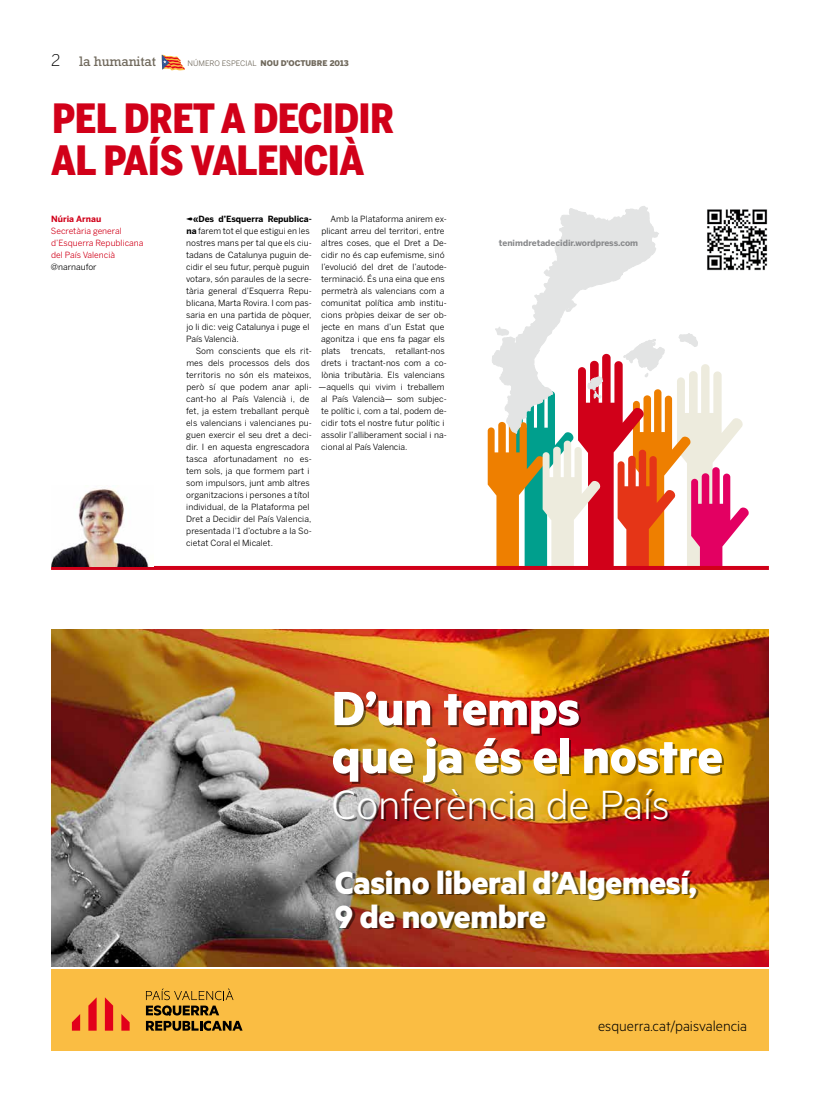
<style>
.page{position:relative;width:820px;height:1106px;background:#fff}
.page>*{position:absolute;margin:0;border:0;box-sizing:border-box;transform-origin:0 0}
.t1{font:700 54px/48px "Metric";color:#fff}
.t2{font:300 46px "Metric";color:#fff}
.t3{font:900 40px/42px "Benton Sans Cond";letter-spacing:-.015em;color:#d10019}
.t4{font:700 36px/34px "Metric";letter-spacing:-.01em;color:#fff}
.t5{font:300 16px "Metric";color:#000}
.t6{font:14px "Rockwell Std";letter-spacing:-.01em;color:#6f685b}
.t7{font:8.5px/12px "Benton Sans";color:#000}
.t8{font:8.5px/12px "Benton Sans";color:#d10019}
.t9{font:700 8.5px "Benton Sans";color:#87888a}
.t10{font:700 8.5px "Benton Sans";color:#d10019}
.t11{font:900 7.8px "Benton Sans";color:#6f685b}
.s1{font-family:"Benton Sans";font-weight:300;font-size:16px;color:#000}
.s2{font-weight:400;font-size:7.5px}
.s3{font-weight:700}
</style>
<div class="page">
<svg style="left:161px;top:54px;width:24px;height:17px"></svg>
<img style="left:51px;top:630px;width:717px;height:336px">
<svg style="left:526px;top:206px;width:132px;height:121px"></svg>
<svg style="left:487px;top:327px;width:262px;height:239px"></svg>
<hr style="left:51px;top:566px;width:717px;height:4px;background:#d10019">
<img style="left:51px;top:488px;width:98px;height:78px">
<img style="left:707px;top:209px;width:61px;height:62px">
<div style="left:51px;top:969px;width:717px;height:81px;background:#fabd43"></div>
<svg style="left:72px;top:997px;width:58px;height:33px"></svg>
<svg style="left:146px;top:988px;width:96px;height:42px"></svg>
<h3 class="t6" style="left:51px;top:53px;width:106px"><span class="s1">2</span> la humanitat</h3>
<p class="t11" style="left:187px;top:58px;width:162px"><span class="s2">NÚMERO ESPECIAL</span> NOU D’OCTUBRE 2013</p>
<h3 class="t3" style="left:51px;top:97px;width:344px">PEL DRET A DECIDIR<br>AL PAÍS VALENCIÀ</h3>
<p class="t10" style="left:51px;top:214px;width:51px">Núria Arnau</p>
<p class="t8" style="left:51px;top:225px;width:94px">Secretària general d’Esquerra Republicana del País Valencià</p>
<p class="t7" style="left:51px;top:261px;width:47px">@narnaufor</p>
<p class="t7" style="left:185px;top:213px;width:128px">❖<span class="s3">«Des d’Esquerra Republica&shy;na</span> farem tot el que estigui en les nostres mans per tal que els ciu&shy;tadans de Catalunya puguin de&shy;cidir el seu futur, perquè puguin votar», són paraules de la secre&shy;tària general d’Esquerra Repu&shy;blicana, Marta Rovira. I com pas&shy;saria en una partida de pòquer, jo li dic: veig Catalunya i puge el<br>País Valencià.</p>
<p class="t7" style="left:186px;top:345px;width:127px;text-indent:10px">Som conscients que els rit&shy;mes dels processos dels dos territoris no són els mateixos, però sí que podem anar apli&shy;cant-ho al País Valencià i, de fet, ja estem treballant perquè els valencians i valencianes pu&shy;guen exercir el seu dret a deci&shy;dir. I en aquesta engrescadora tasca afortunadament no es&shy;tem sols, ja que formem part i som impulsors, junt amb altres organitzacions i persones a títol individual, de la Plataforma pel<br>Dret a Decidir del País Valencia, presentada l’1 d’octubre a la So&shy;cietat Coral el Micalet.</p>
<p class="t7" style="left:330px;top:213px;width:118px">Amb la Plataforma anirem ex-</p>
<p class="t7" style="left:321px;top:225px;width:125px">plicant arreu del territori, entre</p>
<p class="t7" style="left:321px;top:237px;width:127px">altres coses, que el Dret a De-</p>
<p class="t7" style="left:321px;top:249px;width:125px">cidir no és cap eufemisme, sinó</p>
<p class="t7" style="left:321px;top:261px;width:127px">l’evolució del dret de l’autode-</p>
<p class="t7" style="left:321px;top:273px;width:125px">terminació. És una eina que ens</p>
<p class="t7" style="left:321px;top:285px;width:125px">permetrà als valencians com a</p>
<p class="t7" style="left:321px;top:297px;width:127px">comunitat política amb institu-</p>
<p class="t7" style="left:321px;top:309px;width:127px">cions pròpies deixar de ser ob-</p>
<p class="t7" style="left:321px;top:321px;width:125px">jecte en mans d’un Estat que</p>
<p class="t7" style="left:321px;top:333px;width:125px">agonitza i que ens fa pagar els</p>
<p class="t7" style="left:321px;top:345px;width:125px">plats trencats, retallant-nos</p>
<p class="t7" style="left:321px;top:357px;width:127px">drets i tractant-nos com a co-</p>
<p class="t7" style="left:321px;top:369px;width:125px">lònia tributària. Els valencians</p>
<p class="t7" style="left:318px;top:381px;width:127px">—aquells qui vivim i treballem</p>
<p class="t7" style="left:321px;top:393px;width:127px">al País Valencià— som subjec-</p>
<p class="t7" style="left:321px;top:405px;width:127px">te polític i, com a tal, podem de-</p>
<p class="t7" style="left:321px;top:417px;width:125px">cidir tots el nostre futur polític i</p>
<p class="t7" style="left:321px;top:429px;width:127px">assolir l’alliberament social i na-</p>
<p class="t7" style="left:321px;top:441px;width:88px">cional al País Valencia.</p>
<p class="t9" style="left:498px;top:238px;width:141px">tenimdretadecidir.wordpress.com</p>
<h1 class="t1" style="left:332px;top:682px;width:392px">D’un temps<br>que ja és el nostre</h1>
<h2 class="t2" style="left:332px;top:778px;width:339px">Conferència de País</h2>
<h3 class="t4" style="left:335px;top:864px;width:363px">Casino liberal d’Algemesí,<br>9 de novembre</h3>
<h3 class="t5" style="left:598px;top:1016px;width:151px">esquerra.cat/paisvalencia</h3>
</div>
